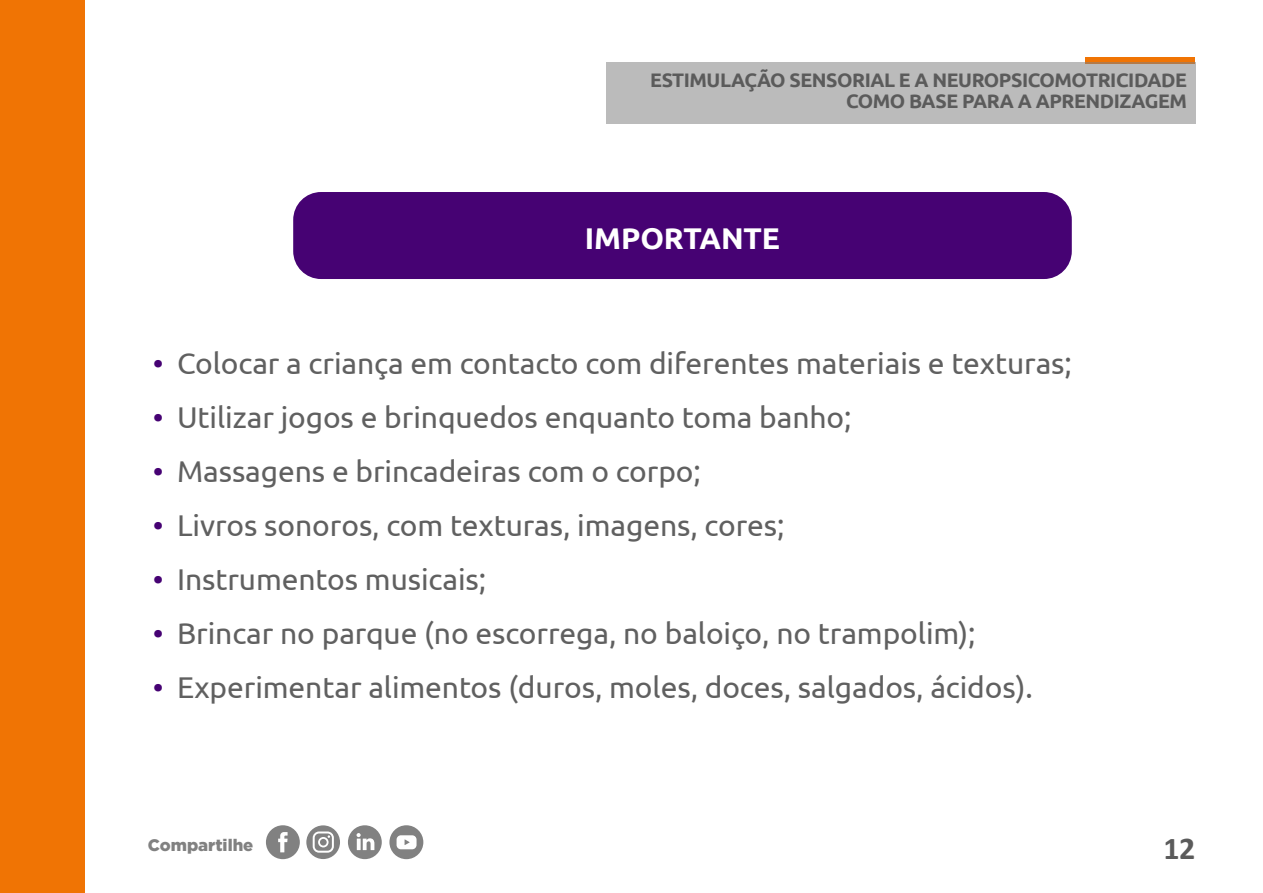
<style>
.page{position:relative;width:1263px;height:893px;background:#fff}
.page>*{position:absolute;margin:0;border:0;box-sizing:border-box;transform-origin:0 0}
.t1{font:700 31.95px "Calibri";color:#5b5b5b}
.t2{font:30px "Ubuntu";letter-spacing:-.005em;color:#606060}
.t3{font:700 30px "Ubuntu";letter-spacing:-.005em;color:#fff}
.t4{font:700 19.5px/21px "Ubuntu";letter-spacing:-.025em;color:#5b5b5b;text-align:right}
.t5{font:900 16.65px "Gotham";color:#818181}
.s1{color:#460273}
</style>
<div class="page">
<div style="left:293px;top:192px;width:779px;height:87px;background:#460273;border-radius:28px"></div>
<div style="left:1085px;top:57px;width:110px;height:7px;background:#f07404"></div>
<div style="left:0;top:0;width:85px;height:893px;background:#f07404"></div>
<div style="left:266px;top:825px;width:34px;height:34px;background:#818181;border-radius:50%"></div>
<svg style="left:278px;top:832px;width:10px;height:20px"></svg>
<div style="left:389px;top:825px;width:34px;height:34px;background:#818181;border-radius:50%"></div>
<svg style="left:397px;top:835px;width:19px;height:14px"></svg>
<svg style="left:306px;top:825px;width:34px;height:34px"></svg>
<div style="left:348px;top:825px;width:34px;height:34px;background:#818181;border-radius:50%"></div>
<svg style="left:357px;top:833px;width:17px;height:17px"></svg>
<div style="left:606px;top:62px;width:590px;height:62px;background:#bbb"></div>
<p class="t4" style="left:650px;top:69px;width:538px">ESTIMULAÇÃO SENSORIAL E A NEUROPSICOMOTRICIDADE<br>COMO BASE PARA A APRENDIZAGEM</p>
<p class="t3" style="left:585px;top:220px;width:197px">IMPORTANTE</p>
<p class="t2" style="left:153px;top:345px;width:921px"><span class="s1">•</span> Colocar a criança em contacto com diferentes materiais e texturas;</p>
<p class="t2" style="left:153px;top:399px;width:700px"><span class="s1">•</span> Utilizar jogos e brinquedos enquanto toma banho;</p>
<p class="t2" style="left:153px;top:453px;width:550px"><span class="s1">•</span> Massagens e brincadeiras com o corpo;</p>
<p class="t2" style="left:153px;top:507px;width:633px"><span class="s1">•</span> Livros sonoros, com texturas, imagens, cores;</p>
<p class="t2" style="left:153px;top:561px;width:335px"><span class="s1">•</span> Instrumentos musicais;</p>
<p class="t2" style="left:153px;top:615px;width:824px"><span class="s1">•</span> Brincar no parque (no escorrega, no baloiço, no trampolim);</p>
<p class="t2" style="left:153px;top:669px;width:881px"><span class="s1">•</span> Experimentar alimentos (duros, moles, doces, salgados, ácidos).</p>
<p class="t5" style="left:148px;top:835px;width:107px">Compartilhe</p>
<p class="t1" style="left:1163px;top:826px;width:33px">12</p>
</div>
